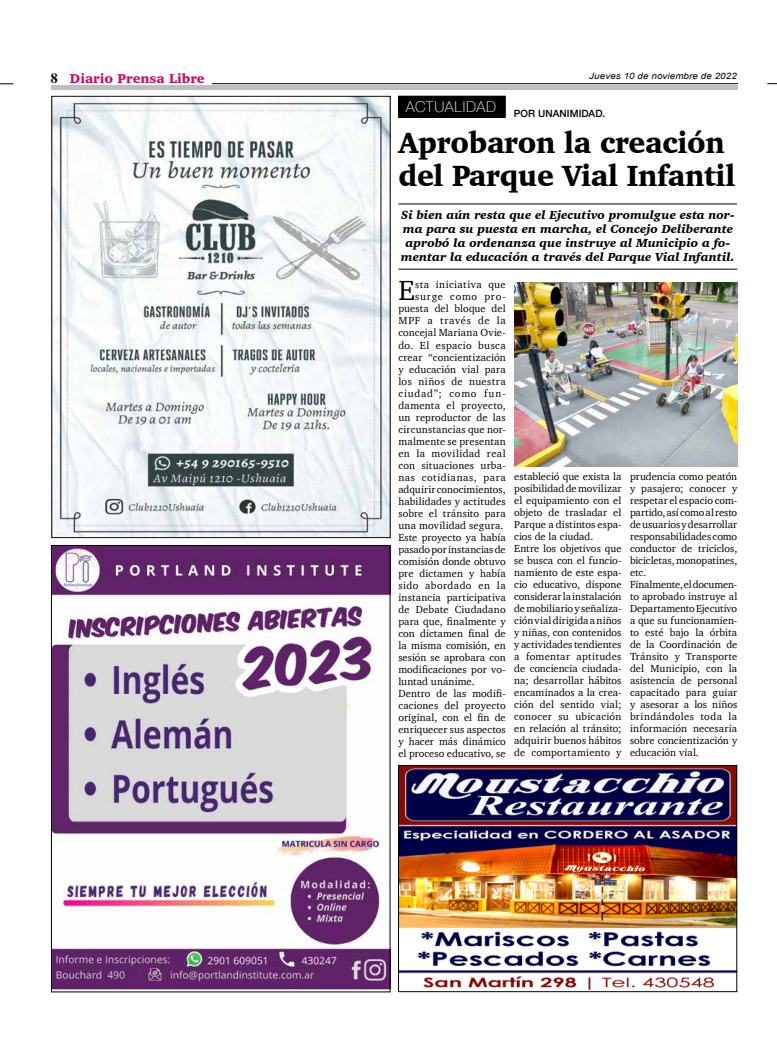
<style>
.page{position:relative;width:777px;height:1063px;background:#fff}
.page>*{position:absolute;margin:0;border:0;box-sizing:border-box;transform-origin:0 0}
.t1{font:900 30px/33.2px "Charter";letter-spacing:-.01em;color:#000;scale:.95 1}
.t2{font:28.4px "Charter";color:#000}
.t3{font:100 15px "Helvetica Neue";letter-spacing:.055em;color:#fff}
.t4{font:900 13.2px "Charter";color:#c80c5f}
.t5{font:italic 900 12px/14px "Charter";letter-spacing:.005em;color:#000;text-align:center}
.t6{font:10.5px/12px "Charter";letter-spacing:.005em;color:#000}
.t7{font:10.5px "Charter";letter-spacing:.035em;color:#000}
.t8{font:10.5px "Charter";letter-spacing:.025em;color:#000}
.t9{font:10.5px "Charter";letter-spacing:.04em;color:#000}
.t10{font:10.5px "Charter";letter-spacing:.055em;color:#000}
.t11{font:10.5px "Charter";letter-spacing:.075em;color:#000}
.t12{font:10.5px "Charter";letter-spacing:.065em;color:#000}
.t13{font:10.5px "Charter";letter-spacing:.07em;color:#000}
.t14{font:500 10px "Helvetica Neue";letter-spacing:.01em;color:#000}
.t15{font:italic 8.8px "Arial";letter-spacing:.01em;color:#000;scale:1.11 1}
.s1{font-family:"Times";font-weight:700;font-size:14px;color:#000}
</style>
<div class="page">
<hr style="left:212px;top:83px;width:526px;height:1px;background:#000">
<svg style="left:0;top:84px;width:13px;height:1px"></svg>
<div style="left:51px;top:85px;width:686px;height:5px;background:#bcbec0"></div>
<img style="left:53px;top:547px;width:335px;height:443px">
<div style="left:51px;top:545px;width:339px;height:447px;border:1px solid #000"></div>
<img style="left:54px;top:98px;width:334px;height:438px">
<div style="left:52px;top:96px;width:338px;height:442px;border:1px solid #000"></div>
<img style="left:400px;top:767px;width:335px;height:223px">
<div style="left:398px;top:765px;width:339px;height:227px;border:1px solid #000"></div>
<div style="left:398px;top:96px;width:107px;height:21px;background:#000"></div>
<hr style="left:398px;top:204px;width:339px;height:1px;background:#000">
<hr style="left:398px;top:269px;width:339px;height:1px;background:#000">
<img style="left:514px;top:282px;width:223px;height:185px">
<p class="t4" style="left:51px;top:70px;width:155px"><span class="s1">8</span> Diario Prensa Libre</p>
<p class="t15" style="left:589px;top:70px;width:134px">Jueves 10 de noviembre de 2022</p>
<h3 class="t3" style="left:406px;top:96px;width:92px">ACTUALIDAD</h3>
<h1 class="t1" style="left:398px;top:126px;width:356px">Aprobaron la creación del Parque Vial Infantil</h1>
<p class="t14" style="left:514px;top:106px;width:93px">POR UNANIMIDAD.</p>
<p class="t5" style="left:401px;top:208px;width:335px">Si bien aún resta que el Ejecutivo promulgue esta nor&shy;ma para su puesta en marcha, el Concejo Deliberante aprobó la ordenanza que instruye al Municipio a fo&shy;mentar la educación a través del Parque Vial Infantil.</p>
<h2 class="t2" style="left:398px;top:266px;width:18px">E</h2>
<p class="t9" style="left:415px;top:276px;width:92px">sta iniciativa que</p>
<p class="t13" style="left:415px;top:288px;width:92px">surge como pro-</p>
<p class="t6" style="left:398px;top:303px;width:109px">puesta del bloque del</p>
<p class="t12" style="left:398px;top:312px;width:109px">MPF a través de la</p>
<p class="t6" style="left:398px;top:327px;width:109px">concejal Mariana Ovie-</p>
<p class="t7" style="left:398px;top:336px;width:109px">do. El espacio busca</p>
<p class="t6" style="left:398px;top:351px;width:109px">crear “concientización</p>
<p class="t6" style="left:398px;top:363px;width:109px">y educación vial para</p>
<p class="t7" style="left:398px;top:372px;width:109px">los niños de nuestra</p>
<p class="t11" style="left:398px;top:384px;width:109px">ciudad”; como fun-</p>
<p class="t8" style="left:398px;top:396px;width:109px">damenta el proyecto,</p>
<p class="t6" style="left:398px;top:411px;width:109px">un reproductor de las</p>
<p class="t8" style="left:398px;top:420px;width:109px">circunstancias que nor-</p>
<p class="t6" style="left:398px;top:435px;width:109px">malmente se presentan</p>
<p class="t7" style="left:398px;top:444px;width:109px">en la movilidad real</p>
<p class="t6" style="left:398px;top:459px;width:109px">con situaciones urba-</p>
<p class="t10" style="left:398px;top:468px;width:109px">nas cotidianas, para</p>
<p class="t6" style="left:398px;top:483px;width:109px">adquirir conocimientos,</p>
<p class="t6" style="left:398px;top:495px;width:109px">habilidades y actitudes</p>
<p class="t6" style="left:398px;top:507px;width:109px">sobre el tránsito para</p>
<p class="t6" style="left:398px;top:519px;width:106px">una movilidad segura.</p>
<p class="t6" style="left:398px;top:531px;width:109px">Este proyecto ya había</p>
<p class="t6" style="left:398px;top:543px;width:109px">pasado por instancias de</p>
<p class="t6" style="left:398px;top:555px;width:109px">comisión donde obtuvo</p>
<p class="t6" style="left:398px;top:567px;width:109px">pre dictamen y había</p>
<p class="t9" style="left:398px;top:576px;width:109px">sido abordado en la</p>
<p class="t6" style="left:398px;top:591px;width:109px">instancia participativa</p>
<p class="t6" style="left:398px;top:603px;width:109px">de Debate Ciudadano</p>
<p class="t6" style="left:398px;top:615px;width:109px">para que, finalmente y</p>
<p class="t6" style="left:398px;top:627px;width:109px">con dictamen final de</p>
<p class="t6" style="left:398px;top:639px;width:109px">la misma comisión, en</p>
<p class="t6" style="left:398px;top:651px;width:109px">sesión se aprobara con</p>
<p class="t6" style="left:398px;top:663px;width:109px">modificaciones por vo-</p>
<p class="t6" style="left:398px;top:675px;width:78px">luntad unánime.</p>
<p class="t6" style="left:398px;top:687px;width:109px">Dentro de las modifi-</p>
<p class="t6" style="left:398px;top:699px;width:109px">caciones del proyecto</p>
<p class="t6" style="left:398px;top:711px;width:109px">original, con el fin de</p>
<p class="t6" style="left:398px;top:723px;width:109px">enriquecer sus aspectos</p>
<p class="t6" style="left:398px;top:735px;width:109px">y hacer más dinámico</p>
<p class="t6" style="left:398px;top:747px;width:109px">el proceso educativo, se</p>
<p class="t6" style="left:514px;top:470px;width:109px">estableció que exista la posibilidad de movilizar el equipamiento con el objeto de trasladar el<br>Parque a distintos espa&shy;cios de la ciudad.<br>Entre los objetivos que se busca con el funcio&shy;namiento de este espa&shy;cio educativo, dispone considerar la instalación de mobiliario y señaliza&shy;ción vial dirigida a niños y niñas, con contenidos y actividades tendientes a fomentar aptitudes de conciencia ciudada&shy;na; desarrollar hábitos encaminados a la crea&shy;ción del sentido vial; conocer su ubicación en relación al tránsito; adquirir buenos hábitos de comportamiento y</p>
<p class="t6" style="left:630px;top:470px;width:109px">prudencia como peatón y pasajero; conocer y respetar el espacio com&shy;partido, así como al resto de usuarios y desarrollar responsabilidades como conductor de triciclos, bicicletas, monopatines, etc.<br>Finalmente, el documen&shy;to aprobado instruye al<br>Departamento Ejecutivo a que su funcionamien&shy;to esté bajo la órbita de la Coordinación de<br>Tránsito y Transporte del Municipio, con la asistencia de personal capacitado para guiar y asesorar a los niños brindándoles toda la información necesaria sobre concientización y educación vial.</p>
</div>
